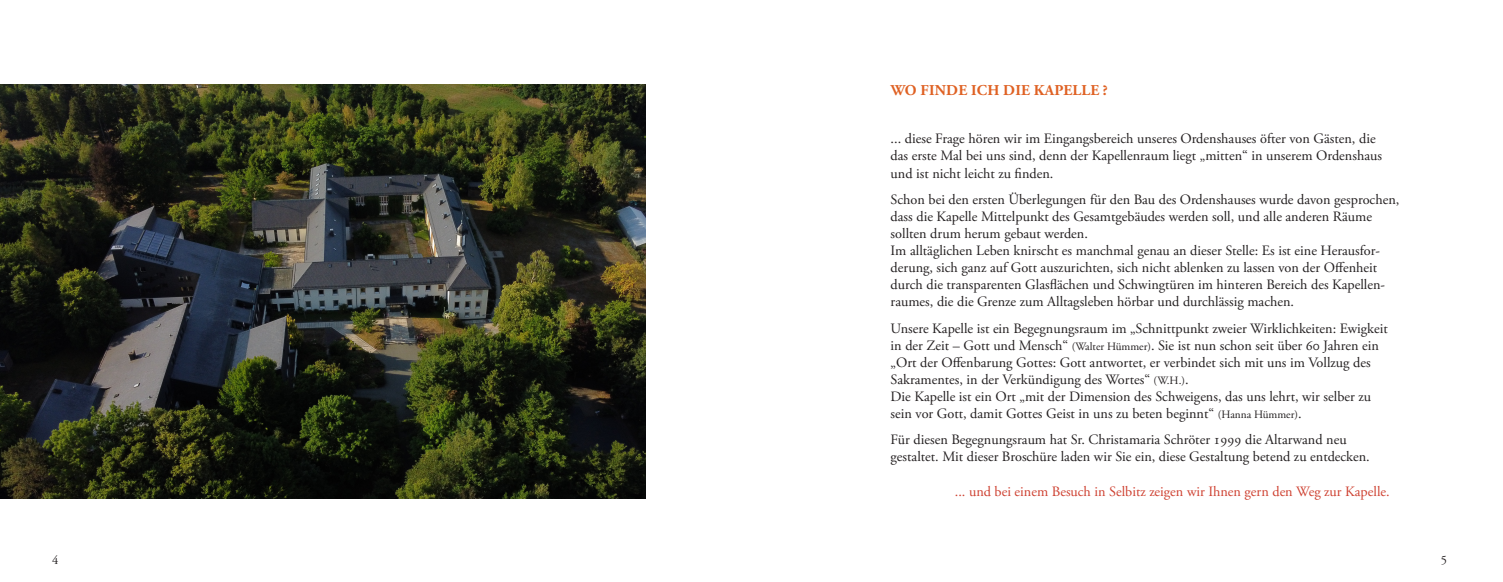
<style>
.page{position:relative;width:1503px;height:582px;background:#fff}
.page>*{position:absolute;margin:0;border:0;box-sizing:border-box;transform-origin:0 0}
.t1{font:700 15px "Adobe Garamond Pro";letter-spacing:.015em;color:#df6123}
.t2{font:14.25px/17.1px "Adobe Garamond Pro";color:#231f20}
.t3{font:14.25px "Adobe Garamond Pro";color:#ce4030}
.t4{font:12.5px "Adobe Garamond Pro";color:#231f20}
.s1{font-size:11.25px}
</style>
<div class="page">
<img style="left:0;top:84px;width:645px;height:413px">
<p class="t1" style="left:890px;top:81px;width:218px">WO FINDE ICH DIE KAPELLE ?</p>
<p class="t2" style="left:890px;top:131px;width:486px">... diese Frage hören wir im Eingangsbereich unseres Ordenshauses öfter von Gästen, die</p>
<p class="t2" style="left:890px;top:148px;width:493px">das erste Mal bei uns sind, denn der Kapellenraum liegt „mitten“ in unserem Ordenshaus und ist nicht leicht zu finden.</p>
<p class="t2" style="left:890px;top:191px;width:510px">Schon bei den ersten Überlegungen für den Bau des Ordenshauses wurde davon gesprochen, dass die Kapelle Mittelpunkt des Gesamtgebäudes werden soll, und alle anderen Räume sollten drum herum gebaut werden.</p>
<p class="t2" style="left:890px;top:242px;width:496px">Im alltäglichen Leben knirscht es manchmal genau an dieser Stelle: Es ist eine Herausfor&shy;derung, sich ganz auf Gott auszurichten, sich nicht ablenken zu lassen von der Offenheit durch die transparenten Glasflächen und Schwingtüren im hinteren Bereich des Kapellen&shy;raumes, die die Grenze zum Alltagsleben hörbar und durchlässig machen.</p>
<p class="t2" style="left:890px;top:320px;width:498px">Unsere Kapelle ist ein Begegnungsraum im „Schnittpunkt zweier Wirklichkeiten: Ewigkeit in der Zeit – Gott und Mensch“ <span class="s1">(Walter Hümmer)</span>. Sie ist nun schon seit über 60 Jahren ein „Ort der Offenbarung Gottes: Gott antwortet, er verbindet sich mit uns im Vollzug des Sakramentes, in der Verkündigung des Wortes“ <span class="s1">(W.H.)</span>.</p>
<p class="t2" style="left:890px;top:388px;width:482px">Die Kapelle ist ein Ort „mit der Dimension des Schweigens, das uns lehrt, wir selber zu</p>
<p class="t2" style="left:890px;top:405px;width:412px">sein vor Gott, damit Gottes Geist in uns zu beten beginnt“ <span class="s1">(Hanna Hümmer)</span>.</p>
<p class="t2" style="left:890px;top:431px;width:457px">Für diesen Begegnungsraum hat Sr. Christamaria Schröter 1999 die Altarwand neu</p>
<p class="t2" style="left:890px;top:448px;width:481px">gestaltet. Mit dieser Broschüre laden wir Sie ein, diese Gestaltung betend zu entdecken.</p>
<p class="t3" style="left:954px;top:482px;width:436px">... und bei einem Besuch in Selbitz zeigen wir Ihnen gern den Weg zur Kapelle.</p>
<p class="t4" style="left:52px;top:552px;width:8px">4</p>
<p class="t4" style="left:1440px;top:552px;width:8px">5</p>
</div>
